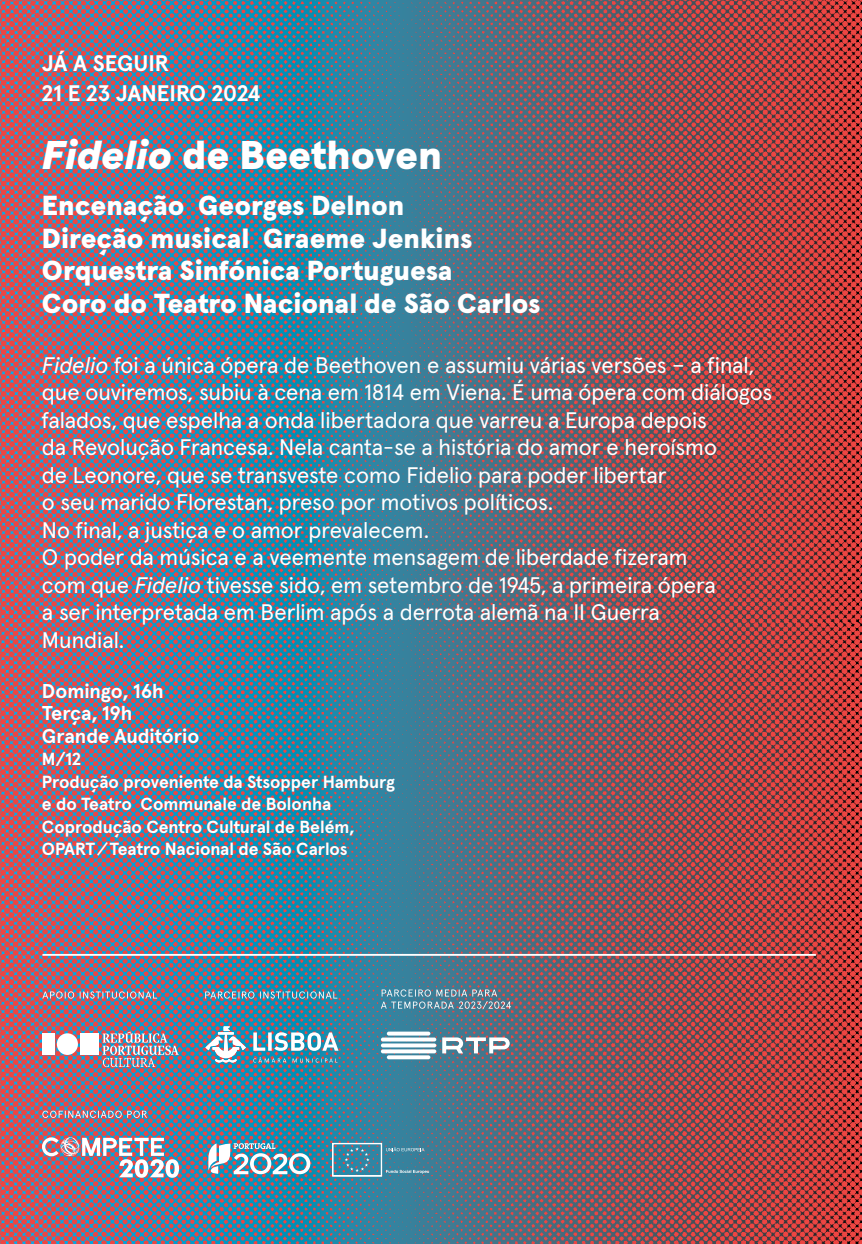
<style>
.page{position:relative;width:862px;height:1244px;background:#fff}
.page>*{position:absolute;margin:0;border:0;box-sizing:border-box;transform-origin:0 0}
.t1{font:900 40px "Apercu";color:#fff}
.t2{font:900 27.5px/32.5px "Apercu";color:#fff}
.t3{font:22.5px/27.5px "Apercu";color:#fff}
.t4{font:700 22.5px/30px "Apercu";color:#fff}
.t5{font:700 20px/22.5px "Apercu";color:#fff}
.t6{font:700 17.5px/22.5px "Apercu";color:#fff}
.s1{font-style:italic}
</style>
<div class="page">
<img style="left:0;top:0;width:861px;height:1244px">
<hr style="left:42px;top:954px;width:773px;height:2px;background:#fff">
<svg style="left:380px;top:1031px;width:129px;height:28px"></svg>
<svg style="left:205px;top:1026px;width:41px;height:36px"></svg>
<svg style="left:253px;top:1057px;width:84px;height:5px"></svg>
<svg style="left:253px;top:1032px;width:85px;height:19px"></svg>
<svg style="left:208px;top:1143px;width:102px;height:31px"></svg>
<img style="left:42px;top:1135px;width:137px;height:42px">
<svg style="left:332px;top:1143px;width:97px;height:33px;background:#4f8ea6"></svg>
<svg style="left:42px;top:1110px;width:105px;height:8px"></svg>
<svg style="left:205px;top:991px;width:132px;height:7px"></svg>
<svg style="left:42px;top:991px;width:115px;height:7px"></svg>
<div style="left:80px;top:1033px;width:19px;height:21px;background:#fff"></div>
<div style="left:42px;top:1033px;width:12px;height:21px;background:#fff"></div>
<div style="left:57px;top:1033px;width:21px;height:22px;background:#fff;border-radius:50%"></div>
<svg style="left:103px;top:1031px;width:75px;height:36px;background:#9992a5"></svg>
<svg style="left:380px;top:989px;width:130px;height:20px;background:#6c90a2"></svg>
<p class="t4" style="left:42px;top:46px;width:220px">JÁ A SEGUIR<br>21 E 23 JANEIRO 2024</p>
<h1 class="t1" style="left:42px;top:123px;width:401px"><span class="s1">Fidelio</span> de Beethoven</h1>
<p class="t2" style="left:42px;top:187px;width:500px">Encenação Georges Delnon<br>Direção musical Graeme Jenkins<br>Orquestra Sinfónica Portuguesa<br>Coro do Teatro Nacional de São Carlos</p>
<p class="t3" style="left:42px;top:349px;width:731px"><span class="s1">Fidelio</span> foi a única ópera de Beethoven e assumiu várias versões – a final, que ouviremos, subiu à cena em 1814 em Viena. É uma ópera com diálogos falados, que espelha a onda libertadora que varreu a Europa depois<br>da Revolução Francesa. Nela canta-se a história do amor e heroísmo<br>de Leonore, que se transveste como Fidelio para poder libertar<br>o seu marido Florestan, preso por motivos políticos.<br>No final, a justiça e o amor prevalecem.<br>O poder da música e a veemente mensagem de liberdade fizeram<br>com que <span class="s1">Fidelio</span> tivesse sido, em setembro de 1945, a primeira ópera<br>a ser interpretada em Berlim após a derrota alemã na II Guerra<br>Mundial.</p>
<p class="t5" style="left:42px;top:678px;width:159px">Domingo, 16h<br>Terça, 19h<br>Grande Auditório</p>
<p class="t6" style="left:42px;top:746px;width:354px">M/12<br>Produção proveniente da Stsopper Hamburg e do Teatro Communale de Bolonha<br>Coprodução Centro Cultural de Belém,<br>OPART ⁄ Teatro Nacional de São Carlos</p>
</div>
